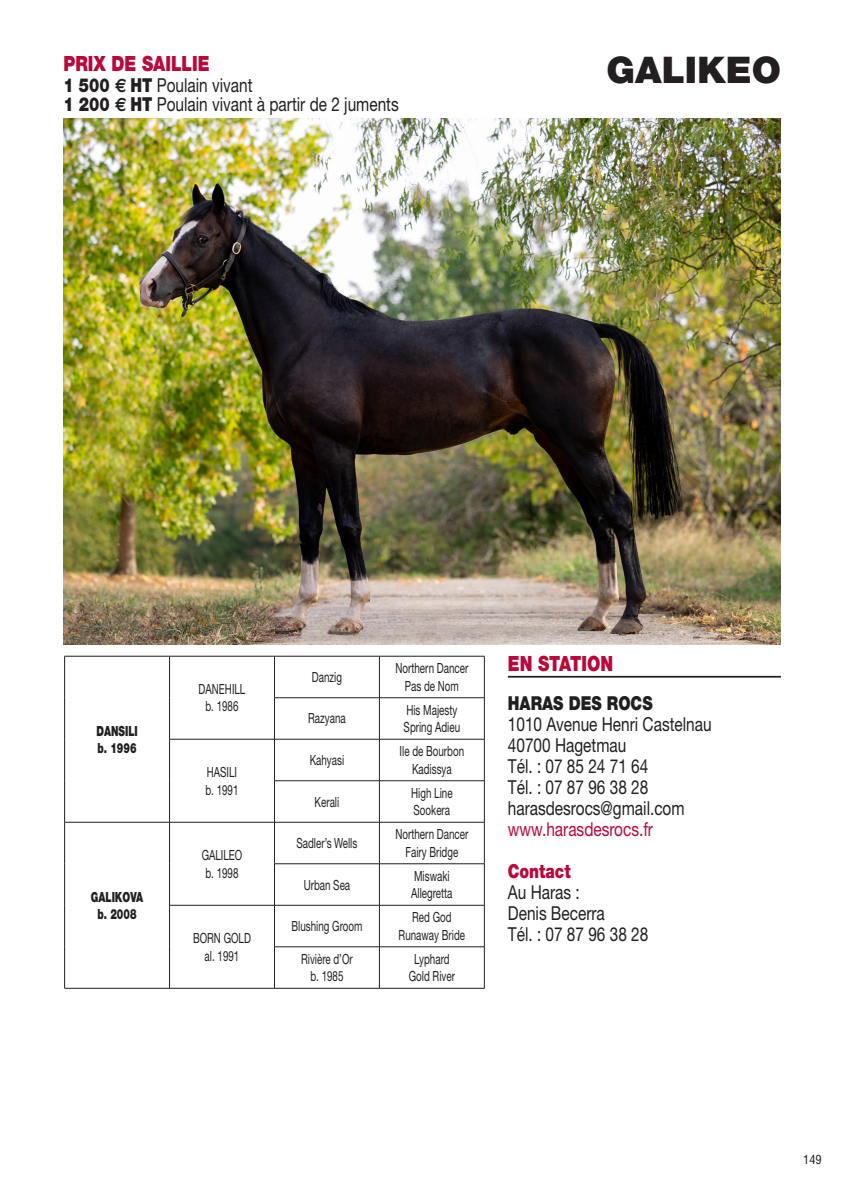
<style>
.page{position:relative;width:844px;height:1191px;background:#fff}
.page>*{position:absolute;margin:0;border:0;box-sizing:border-box;transform-origin:0 0}
.NOM_CHEVAL_DROITE{font:900 36.75px "Helvetica Neue";color:#231f20}
.S3F{font:900 21px "Helvetica Neue";color:#bc0739;scale:.8 1}
.S3I{font:900 21px "Helvetica Neue";color:#bc0739;scale:.8 1}
.Para22{font:19.25px "Helvetica Neue";color:#231f20;scale:.8 1}
.S3F-2{font:19.25px "Helvetica Neue";color:#231f20;scale:.8 1}
.S39{font:19.25px "Helvetica Neue";color:#bc0739;scale:.8 1}
.Para22-2{font:900 19.25px "Helvetica Neue";color:#231f20;scale:.8 1}
.Para22-3{font:900 19.25px "Helvetica Neue";color:#bc0739;scale:.8 1}
.TAB_GENERAL{font:14px "Helvetica Neue";color:#231f20;scale:.7 1}
.Colonne_gauche_nom{font:900 14px "Helvetica Neue";color:#231f20;scale:.7 1}
.t1{font:condensed 12.25px "Helvetica LT Std";color:#231f20}
.s1{font-weight:900}
.s2{font-family:"Euro Sans";font-weight:700}
</style>
<div class="page">
<img style="left:63px;top:118px;width:717px;height:526px">
<hr style="left:507px;top:676px;width:273px;height:1px;background:#231f20">
<hr style="left:64px;top:656px;width:105px;height:1px;background:#231f20">
<hr style="left:64px;top:656px;width:1px;height:41px;background:#231f20">
<hr style="left:64px;top:697px;width:1px;height:42px;background:#231f20">
<hr style="left:64px;top:739px;width:1px;height:41px;background:#231f20">
<hr style="left:64px;top:780px;width:1px;height:42px;background:#231f20">
<hr style="left:64px;top:822px;width:105px;height:1px;background:#231f20">
<hr style="left:64px;top:822px;width:1px;height:41px;background:#231f20">
<hr style="left:64px;top:863px;width:1px;height:42px;background:#231f20">
<hr style="left:64px;top:905px;width:1px;height:41px;background:#231f20">
<hr style="left:64px;top:946px;width:1px;height:42px;background:#231f20">
<hr style="left:169px;top:656px;width:105px;height:1px;background:#231f20">
<hr style="left:169px;top:656px;width:1px;height:41px;background:#231f20">
<hr style="left:169px;top:697px;width:1px;height:42px;background:#231f20">
<hr style="left:169px;top:822px;width:105px;height:1px;background:#231f20">
<hr style="left:169px;top:822px;width:1px;height:41px;background:#231f20">
<hr style="left:169px;top:863px;width:1px;height:42px;background:#231f20">
<hr style="left:274px;top:656px;width:105px;height:1px;background:#231f20">
<hr style="left:274px;top:656px;width:1px;height:41px;background:#231f20">
<hr style="left:379px;top:656px;width:105px;height:1px;background:#231f20">
<hr style="left:379px;top:656px;width:1px;height:41px;background:#231f20">
<hr style="left:484px;top:656px;width:1px;height:41px;background:#231f20">
<hr style="left:274px;top:822px;width:105px;height:1px;background:#231f20">
<hr style="left:274px;top:822px;width:1px;height:41px;background:#231f20">
<hr style="left:379px;top:822px;width:105px;height:1px;background:#231f20">
<hr style="left:379px;top:822px;width:1px;height:41px;background:#231f20">
<hr style="left:484px;top:822px;width:1px;height:41px;background:#231f20">
<hr style="left:274px;top:697px;width:105px;height:1px;background:#231f20">
<hr style="left:274px;top:698px;width:1px;height:41px;background:#231f20">
<hr style="left:379px;top:697px;width:105px;height:1px;background:#231f20">
<hr style="left:379px;top:698px;width:1px;height:41px;background:#231f20">
<hr style="left:484px;top:698px;width:1px;height:41px;background:#231f20">
<hr style="left:274px;top:863px;width:105px;height:1px;background:#231f20">
<hr style="left:274px;top:864px;width:1px;height:41px;background:#231f20">
<hr style="left:379px;top:863px;width:105px;height:1px;background:#231f20">
<hr style="left:379px;top:864px;width:1px;height:41px;background:#231f20">
<hr style="left:484px;top:864px;width:1px;height:41px;background:#231f20">
<hr style="left:169px;top:739px;width:105px;height:1px;background:#231f20">
<hr style="left:169px;top:739px;width:1px;height:41px;background:#231f20">
<hr style="left:169px;top:780px;width:1px;height:42px;background:#231f20">
<hr style="left:169px;top:905px;width:105px;height:1px;background:#231f20">
<hr style="left:169px;top:905px;width:1px;height:41px;background:#231f20">
<hr style="left:169px;top:946px;width:1px;height:42px;background:#231f20">
<hr style="left:274px;top:739px;width:105px;height:1px;background:#231f20">
<hr style="left:274px;top:739px;width:1px;height:41px;background:#231f20">
<hr style="left:379px;top:739px;width:105px;height:1px;background:#231f20">
<hr style="left:379px;top:739px;width:1px;height:41px;background:#231f20">
<hr style="left:484px;top:739px;width:1px;height:41px;background:#231f20">
<hr style="left:274px;top:905px;width:105px;height:1px;background:#231f20">
<hr style="left:274px;top:905px;width:1px;height:41px;background:#231f20">
<hr style="left:379px;top:905px;width:105px;height:1px;background:#231f20">
<hr style="left:379px;top:905px;width:1px;height:41px;background:#231f20">
<hr style="left:484px;top:905px;width:1px;height:41px;background:#231f20">
<hr style="left:274px;top:780px;width:105px;height:1px;background:#231f20">
<hr style="left:274px;top:781px;width:1px;height:41px;background:#231f20">
<hr style="left:379px;top:780px;width:105px;height:1px;background:#231f20">
<hr style="left:379px;top:781px;width:1px;height:41px;background:#231f20">
<hr style="left:484px;top:781px;width:1px;height:41px;background:#231f20">
<hr style="left:274px;top:946px;width:105px;height:1px;background:#231f20">
<hr style="left:274px;top:947px;width:1px;height:41px;background:#231f20">
<hr style="left:379px;top:946px;width:105px;height:1px;background:#231f20">
<hr style="left:379px;top:947px;width:1px;height:41px;background:#231f20">
<hr style="left:484px;top:947px;width:1px;height:41px;background:#231f20">
<hr style="left:64px;top:988px;width:105px;height:1px;background:#231f20">
<hr style="left:169px;top:988px;width:105px;height:1px;background:#231f20">
<hr style="left:274px;top:988px;width:105px;height:1px;background:#231f20">
<hr style="left:379px;top:988px;width:105px;height:1px;background:#231f20">
<p class="S3F" style="left:63px;top:51px;width:184px">PRIX DE SAILLIE</p>
<p class="S3F-2" style="left:63px;top:73px;width:238px"><span class="s1">1 500</span> <span class="s2">€</span> <span class="s1">HT</span> Poulain vivant</p>
<p class="S3F-2" style="left:63px;top:93px;width:420px"><span class="s1">1 200</span> <span class="s2">€</span> <span class="s1">HT</span> Poulain vivant à partir de 2 juments</p>
<p class="NOM_CHEVAL_DROITE" style="left:606px;top:48px;width:176px">GALIKEO</p>
<p class="Colonne_gauche_nom" style="left:96px;top:722px;width:61px">DANSILI</p>
<p class="Colonne_gauche_nom" style="left:97px;top:740px;width:57px">b. 1996</p>
<p class="Colonne_gauche_nom" style="left:91px;top:888px;width:76px">GALIKOVA</p>
<p class="Colonne_gauche_nom" style="left:97px;top:906px;width:57px">b. 2008</p>
<p class="TAB_GENERAL" style="left:198px;top:680px;width:68px">DANEHILL</p>
<p class="TAB_GENERAL" style="left:205px;top:698px;width:49px">b. 1986</p>
<p class="TAB_GENERAL" style="left:207px;top:763px;width:45px">HASILI</p>
<p class="TAB_GENERAL" style="left:205px;top:781px;width:49px">b. 1991</p>
<p class="TAB_GENERAL" style="left:202px;top:846px;width:60px">GALILEO</p>
<p class="TAB_GENERAL" style="left:205px;top:864px;width:49px">b. 1998</p>
<p class="TAB_GENERAL" style="left:193px;top:929px;width:84px">BORN GOLD</p>
<p class="TAB_GENERAL" style="left:204px;top:947px;width:51px">al. 1991</p>
<p class="TAB_GENERAL" style="left:312px;top:668px;width:45px">Danzig</p>
<p class="TAB_GENERAL" style="left:308px;top:710px;width:55px">Razyana</p>
<p class="TAB_GENERAL" style="left:309px;top:751px;width:51px">Kahyasi</p>
<p class="TAB_GENERAL" style="left:314px;top:793px;width:37px">Kerali</p>
<p class="TAB_GENERAL" style="left:296px;top:834px;width:88px">Sadler’s Wells</p>
<p class="TAB_GENERAL" style="left:303px;top:876px;width:68px">Urban Sea</p>
<p class="TAB_GENERAL" style="left:291px;top:917px;width:103px">Blushing Groom</p>
<p class="TAB_GENERAL" style="left:301px;top:950px;width:75px">Rivière d’Or</p>
<p class="TAB_GENERAL" style="left:310px;top:968px;width:49px">b. 1985</p>
<p class="TAB_GENERAL" style="left:395px;top:660px;width:105px">Northern Dancer</p>
<p class="TAB_GENERAL" style="left:404px;top:677px;width:79px">Pas de Nom</p>
<p class="TAB_GENERAL" style="left:406px;top:701px;width:74px">His Majesty</p>
<p class="TAB_GENERAL" style="left:403px;top:719px;width:82px">Spring Adieu</p>
<p class="TAB_GENERAL" style="left:399px;top:743px;width:94px">Ile de Bourbon</p>
<p class="TAB_GENERAL" style="left:412px;top:760px;width:58px">Kadissya</p>
<p class="TAB_GENERAL" style="left:411px;top:784px;width:61px">High Line</p>
<p class="TAB_GENERAL" style="left:413px;top:802px;width:54px">Sookera</p>
<p class="TAB_GENERAL" style="left:395px;top:826px;width:105px">Northern Dancer</p>
<p class="TAB_GENERAL" style="left:405px;top:843px;width:77px">Fairy Bridge</p>
<p class="TAB_GENERAL" style="left:414px;top:867px;width:52px">Miswaki</p>
<p class="TAB_GENERAL" style="left:411px;top:885px;width:61px">Allegretta</p>
<p class="TAB_GENERAL" style="left:412px;top:909px;width:58px">Red God</p>
<p class="TAB_GENERAL" style="left:398px;top:926px;width:96px">Runaway Bride</p>
<p class="TAB_GENERAL" style="left:414px;top:950px;width:52px">Lyphard</p>
<p class="TAB_GENERAL" style="left:408px;top:968px;width:67px">Gold River</p>
<p class="S3I" style="left:507px;top:651px;width:133px">EN STATION</p>
<p class="Para22-2" style="left:507px;top:691px;width:182px">HARAS DES ROCS</p>
<p class="Para22" style="left:507px;top:712px;width:256px">1010 Avenue Henri Castelnau</p>
<p class="Para22" style="left:507px;top:733px;width:150px">40700 Hagetmau</p>
<p class="Para22" style="left:507px;top:754px;width:177px">Tél. : 07 85 24 71 64</p>
<p class="Para22" style="left:507px;top:775px;width:177px">Tél. : 07 87 96 38 28</p>
<p class="Para22" style="left:507px;top:796px;width:222px">harasdesrocs@gmail.com</p>
<p class="S39" style="left:507px;top:817px;width:183px">www.harasdesrocs.fr</p>
<p class="Para22-3" style="left:507px;top:859px;width:80px">Contact</p>
<p class="Para22" style="left:507px;top:880px;width:91px">Au Haras :</p>
<p class="Para22" style="left:507px;top:901px;width:123px">Denis Becerra</p>
<p class="Para22" style="left:507px;top:922px;width:177px">Tél. : 07 87 96 38 28</p>
<p class="t1" style="left:803px;top:1151px;width:20px">149</p>
</div>
